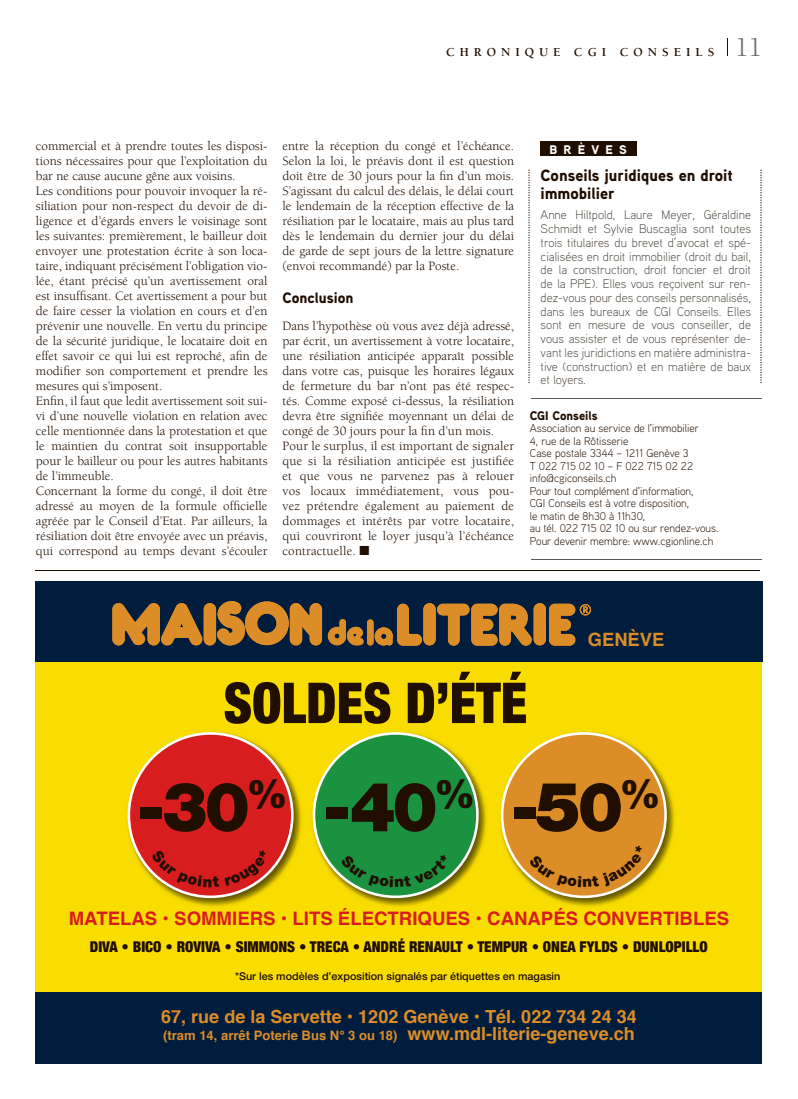
<style>
.page{position:relative;width:798px;height:1099px;background:#fff}
.page>*{position:absolute;margin:0;border:0;box-sizing:border-box;transform-origin:0 0}
.t1{font:900 68.5px "Helvetica Neue";color:#200e00}
.t2{font:900 condensed 56.38px "Helvetica Neue";color:#200e00;scale:.94 1}
.t3{font:700 18.62px "Helvetica";color:#d81d1f}
.t4{font:700 18.38px "Helvetica";color:#dc8d27}
.t5{font:700 18px "Helvetica";color:#dc8d27}
.t6{font:900 16.25px/17.5px "Aaux Pro";color:#200e00}
.t7{font:900 15px "Aaux Pro";color:#200e00}
.t8{font:900 condensed 14.88px "Helvetica Neue";color:#200e00}
.t9{font:13.12px/15px "Berkeley";color:#200e00}
.t10{font:700 13px "Helvetica";color:#dc8d27}
.t11{font:300 12.5px/13.8px "Aaux Pro";color:#4f4942;text-align:justify}
.t12{font:700 12.5px "Berkeley";letter-spacing:.4em;color:#200e00}
.t13{font:900 12.5px "Aaux Pro";color:#200e00}
.t14{font:900 12.5px "Aaux Pro";letter-spacing:.5em;color:#fff}
.t15{font:300 11.25px/12.5px "Aaux Pro";color:#200e00}
.t16{font:500 10.75px "Helvetica Neue";color:#200e00}
.s1{font-weight:400;font-size:27.5px;color:#6d6965}
.s2{font-size:18px}
</style>
<div class="page">
<hr style="left:35px;top:570px;width:724px;height:1px;background:#200e00">
<div style="left:35px;top:581px;width:726px;height:482px;background:#f9dd00"></div>
<div style="left:35px;top:581px;width:727px;height:81px;background:#001d3e"></div>
<div style="left:204px;top:603px;width:12px;height:42px;background:#dc8d27;border-radius:6px"></div>
<svg style="left:112px;top:603px;width:91px;height:43px"></svg>
<svg style="left:216px;top:601px;width:106px;height:44px"></svg>
<div style="left:367px;top:619px;width:6px;height:26px;background:#dc8d27;border-radius:3px"></div>
<svg style="left:374px;top:603px;width:48px;height:42px"></svg>
<svg style="left:328px;top:619px;width:36px;height:27px"></svg>
<svg style="left:437px;top:603px;width:95px;height:43px"></svg>
<div style="left:423px;top:603px;width:12px;height:42px;background:#dc8d27;border-radius:6px"></div>
<div style="left:533px;top:603px;width:12px;height:42px;background:#dc8d27;border-radius:6px"></div>
<svg style="left:548px;top:603px;width:43px;height:42px"></svg>
<div style="left:35px;top:991px;width:726px;height:72px;background:#001d3e"></div>
<img style="left:179px;top:783px;width:122px;height:123px">
<img style="left:364px;top:783px;width:122px;height:123px">
<img style="left:552px;top:783px;width:122px;height:123px">
<hr style="left:530px;top:398px;width:231px;height:1px;background:#5e5953">
<hr style="left:530px;top:559px;width:231px;height:1px;background:#5e5953">
<svg style="left:528px;top:170px;width:1px;height:213px"></svg>
<svg style="left:760px;top:170px;width:1px;height:213px"></svg>
<div style="left:539px;top:142px;width:97px;height:14px;background:#200e00"></div>
<svg style="left:727px;top:38px;width:1px;height:18px"></svg>
<svg style="left:127px;top:732px;width:166px;height:166px"></svg>
<svg style="left:312px;top:732px;width:166px;height:166px"></svg>
<svg style="left:500px;top:732px;width:166px;height:166px"></svg>
<p class="t12" style="left:446px;top:46px;width:318px">CHRONIQUE CGI CONSEILS <span class="s1">11</span></p>
<p class="t9" style="left:36px;top:139px;width:233px">commercial et à prendre toutes les disposi&shy;tions nécessaires pour que l’exploitation du bar ne cause aucune gêne aux voisins.<br>Les conditions pour pouvoir invoquer la ré&shy;siliation pour non-respect du devoir de di&shy;ligence et d’égards envers le voisinage sont les suivantes: premièrement, le bailleur doit envoyer une protestation écrite à son loca&shy;taire, indiquant précisément l’obligation vio&shy;lée, étant précisé qu’un avertissement oral est insuffisant. Cet avertissement a pour but de faire cesser la violation en cours et d’en prévenir une nouvelle. En vertu du principe de la sécurité juridique, le locataire doit en effet savoir ce qui lui est reproché, afin de modifier son comportement et prendre les mesures qui s’imposent.<br>Enfin, il faut que ledit avertissement soit sui&shy;vi d’une nouvelle violation en relation avec celle mentionnée dans la protestation et que le maintien du contrat soit insupportable pour le bailleur ou pour les autres habitants de l’immeuble.<br>Concernant la forme du congé, il doit être adressé au moyen de la formule officielle agréée par le Conseil d’Etat. Par ailleurs, la résiliation doit être envoyée avec un préavis, qui correspond au temps devant s’écouler</p>
<p class="t9" style="left:282px;top:139px;width:233px;text-align:justify">entre la réception du congé et l’échéance.<br>Selon la loi, le préavis dont il est question doit être de 30 jours pour la fin d’un mois.<br>S’agissant du calcul des délais, le délai court le lendemain de la réception effective de la résiliation par le locataire, mais au plus tard dès le lendemain du dernier jour du délai de garde de sept jours de la lettre signature (envoi recommandé) par la Poste.</p>
<p class="t7" style="left:282px;top:288px;width:72px">Conclusion</p>
<p class="t9" style="left:282px;top:319px;width:233px">Dans l’hypothèse où vous avez déjà adressé, par écrit, un avertissement à votre locataire, une résiliation anticipée apparaît possible dans votre cas, puisque les horaires légaux de fermeture du bar n’ont pas été respec&shy;tés. Comme exposé ci-dessus, la résiliation devra être signifiée moyennant un délai de congé de 30 jours pour la fin d’un mois.<br>Pour le surplus, il est important de signaler que si la résiliation anticipée est justifiée et que vous ne parvenez pas à relouer vos locaux immédiatement, vous pou&shy;vez prétendre également au paiement de dommages et intérêts par votre locataire, qui couvriront le loyer jusqu’à l’échéance contractuelle.</p>
<p class="t14" style="left:549px;top:142px;width:79px">BRÈVES</p>
<p class="t6" style="left:540px;top:166px;width:194px">Conseils juridiques en droit immobilier</p>
<p class="t11" style="left:540px;top:208px;width:212px">Anne Hiltpold, Laure Meyer, Géraldine Schmidt et Sylvie Buscaglia sont toutes trois titulaires du brevet d’avocat et spé&shy;cialisées en droit immobilier (droit du bail, de la construction, droit foncier et droit de la PPE). Elles vous reçoivent sur ren&shy;dez-vous pour des conseils personnalisés, dans les bureaux de CGI Conseils. Elles sont en mesure de vous conseiller, de vous assister et de vous représenter de&shy;vant les juridictions en matière administra&shy;tive (construction) et en matière de baux et loyers.</p>
<p class="t13" style="left:529px;top:407px;width:69px">CGI Conseils</p>
<p class="t15" style="left:529px;top:421px;width:190px">Association au service de l'immobilier<br>4, rue de la Rôtisserie<br>Case postale 3344 – 1211 Genève 3<br>T 022 715 02 10 – F 022 715 02 22 info@cgiconseils.ch<br>Pour tout complément d'information,<br>CGI Conseils est à votre disposition,<br>le matin de 8h30 à 11h30,<br>au tél. 022 715 02 10 ou sur rendez-vous.<br>Pour devenir membre: www.cgionline.ch</p>
<h3 class="t4" style="left:587px;top:624px;width:78px">GENÈVE</h3>
<h2 class="t2" style="left:223px;top:668px;width:324px">SOLDES D’ÉTÉ</h2>
<h1 class="t1" style="left:137px;top:766px;width:151px">-30<sup>%</sup></h1>
<h1 class="t1" style="left:322px;top:766px;width:154px">-40<sup>%</sup></h1>
<h1 class="t1" style="left:510px;top:766px;width:151px">-50<sup>%</sup></h1>
<h3 class="t3" style="left:69px;top:903px;width:661px">MATELAS • SOMMIERS • LITS ÉLECTRIQUES • CANAPÉS CONVERTIBLES</h3>
<p class="t8" style="left:90px;top:934px;width:619px">DIVA • BICO • ROVIVA • SIMMONS • TRECA • ANDRÉ RENAULT • TEMPUR • ONEA FYLDS • DUNLOPILLO</p>
<p class="t16" style="left:235px;top:970px;width:327px">*Sur les modèles d’exposition signalés par étiquettes en magasin</p>
<h3 class="t5" style="left:161px;top:1002px;width:477px">67, rue de la Servette • 1202 Genève • Tél. 022 734 24 34</h3>
<p class="t10" style="left:163px;top:1024px;width:473px">(tram 14, arrêt Poterie Bus N° 3 ou 18) <span class="s2">www.mdl-literie-geneve.ch</span></p>
</div>
